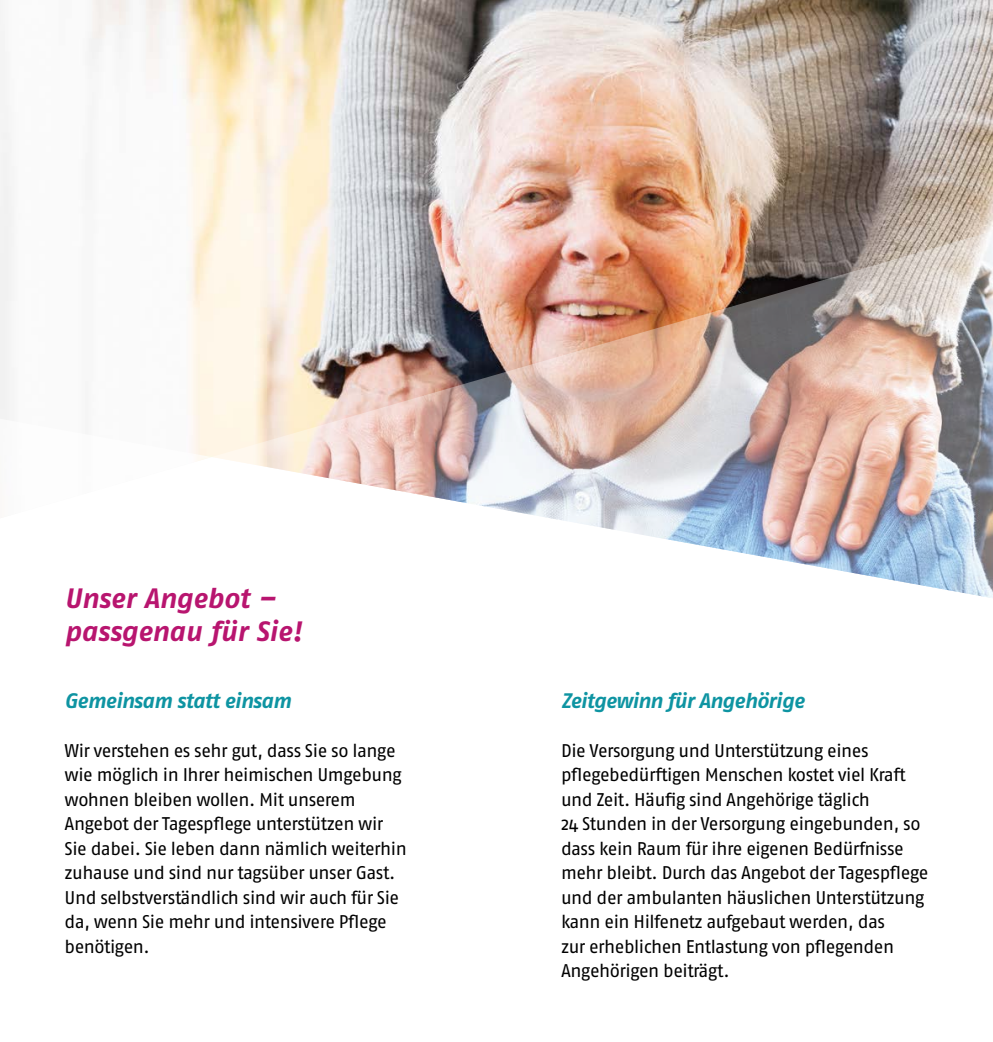
<style>
.page{position:relative;width:993px;height:1042px;background:#fff}
.page>*{position:absolute;margin:0;border:0;box-sizing:border-box;transform-origin:0 0}
.t1{font:italic 700 28px/33.2px "Fago OT";letter-spacing:-.005em;color:#b8156f}
.t2{font:italic 700 21px "Fago No";letter-spacing:-.025em;color:#0e94a2}
.t3{font:18.38px/24.5px "Fago OT";letter-spacing:-.03em;color:#000}
</style>
<div class="page">
<img style="left:0;top:0;width:992px;height:410px">
<img style="left:211px;top:217px;width:781px;height:240px">
<svg style="left:0;top:410px;width:212px;height:47px"></svg>
<img style="left:197px;top:457px;width:795px;height:141px">
<h1 class="t1" style="left:64px;top:581px;width:239px">Unser Angebot – passgenau für Sie!</h1>
<p class="t2" style="left:64px;top:688px;width:228px">Gemeinsam statt einsam</p>
<p class="t3" style="left:64px;top:738px;width:344px">Wir verstehen es sehr gut, dass Sie so lange wie möglich in Ihrer heimischen Umgebung wohnen bleiben wollen. Mit unserem Angebot der Tagespflege unterstützen wir Sie dabei. Sie leben dann nämlich weiterhin zuhause und sind nur tagsüber unser Gast.<br>Und selbstverständlich sind wir auch für Sie da, wenn Sie mehr und intensivere Pflege benötigen.</p>
<p class="t2" style="left:561px;top:688px;width:245px">Zeitgewinn für Angehörige</p>
<p class="t3" style="left:561px;top:738px;width:369px">Die Versorgung und Unterstützung eines pflegebedürftigen Menschen kostet viel Kraft und Zeit. Häufig sind Angehörige täglich<br>24 Stunden in der Versorgung eingebunden, so dass kein Raum für ihre eigenen Bedürfnisse mehr bleibt. Durch das Angebot der Tagespflege und der ambulanten häuslichen Unterstützung kann ein Hilfenetz aufgebaut werden, das<br>zur erheblichen Entlastung von pflegenden Angehörigen beiträgt.</p>
</div>
